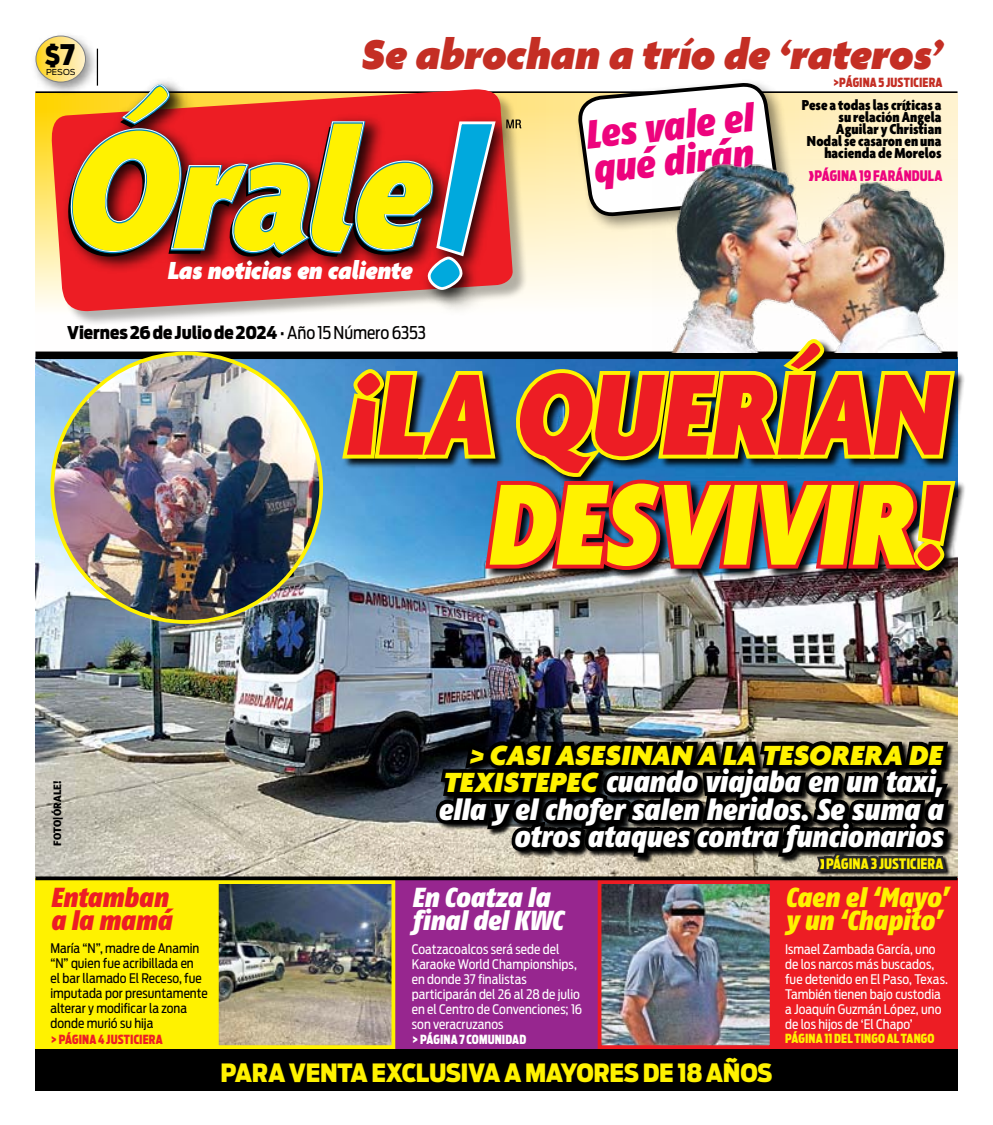
<style>
.page{position:relative;width:993px;height:1125px;background:#fff}
.page>*{position:absolute;margin:0;border:0;box-sizing:border-box;transform-origin:0 0}
.t1{font:900 condensed 125px/110px "Agenda";color:#ed1d24;text-align:right}
.t2{font:italic 900 45px "Agenda";letter-spacing:-.005em;color:#c42e24}
.t3{font:italic 900 40px/35px "Fago Co";color:#ed037d}
.t4{font:italic 900 30px/27.5px "Fago Co";color:#fff;text-align:right}
.t5{font:italic 900 30px "Agenda";letter-spacing:.03em;color:#fff200}
.t6{font:italic 900 27.5px/22.5px "Fago Co";color:#fff200}
.t7{font:italic 900 27.5px/22.5px "Fago Co";color:#fff}
.t8{font:italic 900 27.5px/22.5px "Fago Co";letter-spacing:.005em;color:#ed1d24}
.t9{font:italic 900 26.75px "Agenda";letter-spacing:-.005em;color:#fff;scale:.93 1}
.t10{font:900 26.12px "Antenna Cond";color:#000}
.t11{font:900 25px "Antenna Cond";letter-spacing:-.015em;color:#fff200}
.t12{font:900 17.5px "Antenna Cond";letter-spacing:-.01em;color:#000}
.t13{font:900 condensed 15.62px/11.9px "Agenda";letter-spacing:.005em;color:#000;text-align:right}
.t14{font:900 14.38px "Antenna Extra Cond";letter-spacing:.005em;color:#fff200}
.t15{font:900 14.38px "Antenna Extra Cond";color:#ed037d}
.t16{font:13.12px/15px "Antenna Cond";color:#fff}
.t17{font:13.12px/15px "Antenna Cond";color:#000}
.t18{font:900 12.5px "Antenna Extra Cond";letter-spacing:.01em;color:#fff200}
.t19{font:900 12.5px "Antenna Extra Cond";letter-spacing:.01em;color:#ed1d24}
.t20{font:900 12.5px "Antenna Extra Cond";letter-spacing:.005em;color:#c42e24}
.t21{font:900 12.5px "Antenna Extra Cond";letter-spacing:.01em;color:#fff}
.t22{font:700 condensed 10px "Poynter Agate";letter-spacing:.01em;color:#000}
.t23{font:8.12px "Antenna";letter-spacing:.01em;color:#000}
.s1{font-size:28.12px}
.s2{font-weight:400}
.s3{color:#fff200}
.s4{font-family:"Agenda";color:#fff200}
</style>
<div class="page">
<div style="left:35px;top:878px;width:360px;height:171px;background:#fff200"></div>
<div style="left:597px;top:878px;width:360px;height:171px;background:#ed1d24"></div>
<div style="left:395px;top:878px;width:202px;height:171px;background:#97268f"></div>
<img style="left:35px;top:359px;width:922px;height:518px">
<img style="left:220px;top:885px;width:170px;height:159px">
<div style="left:215px;top:880px;width:180px;height:169px;border:4px solid #fff200"></div>
<img style="left:602px;top:935px;width:166px;height:109px">
<div style="left:597px;top:880px;width:176px;height:169px;border:4px solid #ed1d24"></div>
<img style="left:432px;top:626px;width:520px;height:309px">
<hr style="left:35px;top:877px;width:922px;height:3px;background:#000">
<svg style="left:528px;top:91px;width:429px;height:2px"></svg>
<svg style="left:35px;top:93px;width:922px;height:259px"></svg>
<div style="left:54px;top:82px;width:474px;height:245px;background:#000;opacity:.3"></div>
<svg style="left:50px;top:89px;width:463px;height:222px;background:#de7977"></svg>
<img style="left:416px;top:110px;width:101px;height:202px">
<div style="left:35px;top:352px;width:922px;height:7px;background:#000"></div>
<div style="left:30px;top:30px;width:70px;height:67px;background:#fff"></div>
<svg style="left:36px;top:36px;width:461px;height:255px"></svg>
<div style="left:35px;top:36px;width:51px;height:47px;border:1px solid #808285;border-radius:50%"></div>
<div style="left:35px;top:1049px;width:922px;height:41px;background:#000"></div>
<svg style="left:506px;top:120px;width:15px;height:8px"></svg>
<div style="left:574px;top:79px;width:219px;height:173px;background:#000;opacity:.45"></div>
<svg style="left:576px;top:83px;width:203px;height:154px"></svg>
<img style="left:52px;top:353px;width:269px;height:269px;border-radius:133px">
<img style="left:652px;top:159px;width:305px;height:176px">
<div style="left:343px;top:338px;width:622px;height:242px;background:#000;opacity:.95"></div>
<svg style="left:337px;top:335px;width:622px;height:240px;background:#6f6b54"></svg>
<h3 class="t10" style="left:45px;top:39px;width:31px">$<span class="s1">7</span></h3>
<p class="t23" style="left:46px;top:67px;width:31px">PESOS</p>
<h2 class="t2" style="left:362px;top:27px;width:582px">Se abrochan a trío de ‘rateros’</h2>
<p class="t20" style="left:832px;top:76px;width:61px">&gt;PÁGINA 5 JUST</p>
<p class="t20" style="left:909px;top:76px;width:34px">ICIERA</p>
<h3 class="t9" style="left:168px;top:254px;width:264px">Las noticias en caliente</h3>
<h3 class="t3" style="left:582px;top:117px;width:170px;rotate:-6deg">Les vale el qué dirán</h3>
<p class="t13" style="left:801px;top:99px;width:141px">Pese a todas las críticas a su relación Ángela<br>Aguilar y Christian<br>Nodal se casaron en una hacienda de Morelos</p>
<p class="t15" style="left:808px;top:167px;width:135px">❱PÁGINA 19 FARÁNDULA</p>
<h3 class="t12" style="left:67px;top:322px;width:360px">VIERNES 26 DE JULIO DE 2024 <span class="s2">• Año 15 Número 6353</span></h3>
<p class="t22" style="left:51px;top:846px;width:66px;rotate:-90deg">foto|órale!</p>
<h1 class="t1" style="left:344px;top:357px;width:620px">¡LA QUERíAN<br><span class="s3">DESVIVIR</span>!</h1>
<h3 class="t5" style="left:470px;top:737px;width:473px">&gt; casi asesinan a la TESORERA DE</h3>
<h3 class="t4" style="left:437px;top:767px;width:506px"><span class="s4">Texistepec</span> cuando viajaba en un taxi, ella y el chofer salen heridos. Se suma a otros ataques contra funcionarios</h3>
<p class="t14" style="left:819px;top:856px;width:125px">❱PÁGINA 3 JUSTICIERA</p>
<h3 class="t8" style="left:50px;top:886px;width:122px">Entamban a la mamá</h3>
<h3 class="t7" style="left:411px;top:886px;width:152px">En Coatza la final del KWC</h3>
<p class="t17" style="left:50px;top:941px;width:159px">María “N”, madre de Anamin “N” quien fue acribillada en<br>el bar llamado El Receso, fue imputada por presuntamente alterar y modificar la zona donde murió su hija</p>
<p class="t16" style="left:411px;top:942px;width:172px">Coatzacoalcos será sede del<br>Karaoke World Championships, en donde 37 finalistas participarán del 26 al 28 de julio en el Centro de Convenciones; 16 son veracruzanos</p>
<p class="t19" style="left:50px;top:1032px;width:114px">&gt; PÁGINA 4 JUSTICIERA</p>
<p class="t21" style="left:411px;top:1032px;width:116px">&gt; PÁGINA 7 COMUNIDAD</p>
<h3 class="t11" style="left:220px;top:1058px;width:389px">PARA VENTA EXCLUSIVA A MAYORES</h3>
<h3 class="t11" style="left:642px;top:1058px;width:131px">DE 18 AÑOS</h3>
<h3 class="t6" style="left:784px;top:886px;width:164px">Caen el ‘Mayo’ y un ‘Chapito’</h3>
<p class="t16" style="left:784px;top:942px;width:164px">Ismael Zambada García, uno de los narcos más buscados, fue detenido en El Paso, Texas.<br>También tienen bajo custodia a Joaquín Guzmán López, uno de los hijos de ‘El Chapo’</p>
<p class="t18" style="left:784px;top:1032px;width:151px">PÁGINA 11 DEL TINGO AL TANGO</p>
</div>
